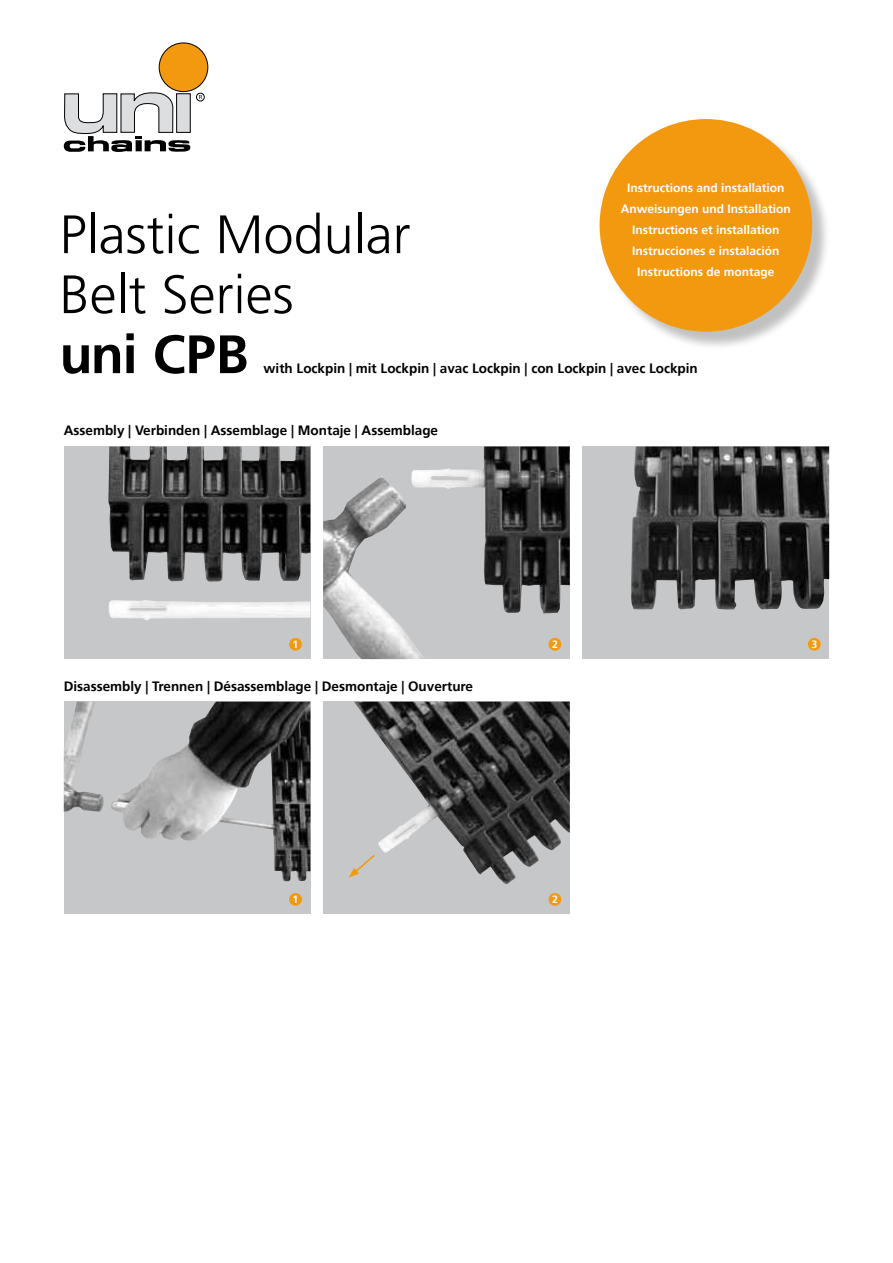
<style>
.page{position:relative;width:893px;height:1263px;background:#fff}
.page>*{position:absolute;margin:0;border:0;box-sizing:border-box;transform-origin:0 0}
.t1{font:300 54px/60px "Frutiger";color:#000}
.t2{font:700 54px "Frutiger";color:#000}
.t3{font:700 13.5px "Frutiger";color:#000}
.t4{font:700 12px/21px "Frutiger";color:#fff;text-align:center}
.t5{font:700 10.5px "Frutiger";color:#fff}
</style>
<div class="page">
<div style="left:64px;top:446px;width:246px;height:213px;background:#c6c7c8"></div>
<img style="left:108px;top:446px;width:202px;height:174px">
<div style="left:159px;top:43px;width:49px;height:49px;background:#f39910;border-radius:50%"></div>
<div style="left:159px;top:43px;width:49px;height:49px;border:1px solid #000;border-radius:50%"></div>
<div style="left:196px;top:93px;width:9px;height:8px;border:1px solid #000;border-radius:50%"></div>
<svg style="left:64px;top:90px;width:127px;height:62px"></svg>
<div style="left:177px;top:94px;width:13px;height:38px;background:#dbdcdd"></div>
<div style="left:176px;top:93px;width:15px;height:40px;border:1px solid #000"></div>
<img style="left:323px;top:446px;width:247px;height:213px">
<div style="left:583px;top:446px;width:246px;height:213px;background:#c6c7c8"></div>
<img style="left:631px;top:446px;width:198px;height:163px">
<div style="left:64px;top:702px;width:246px;height:212px;background:#c6c7c8"></div>
<img style="left:64px;top:702px;width:246px;height:179px">
<div style="left:323px;top:702px;width:247px;height:212px;background:#c6c7c8"></div>
<img style="left:354px;top:702px;width:216px;height:182px">
<div style="left:602px;top:121px;width:229px;height:229px;background:#000;opacity:.25"></div>
<div style="left:600px;top:119px;width:212px;height:213px;background:#f39910;border-radius:50%"></div>
<div style="left:289px;top:638px;width:13px;height:13px;background:#f39910;border-radius:50%"></div>
<div style="left:808px;top:638px;width:13px;height:13px;background:#f39910;border-radius:50%"></div>
<div style="left:549px;top:638px;width:12px;height:13px;background:#f39910;border-radius:50%"></div>
<div style="left:289px;top:893px;width:13px;height:13px;background:#f39910;border-radius:50%"></div>
<div style="left:549px;top:893px;width:12px;height:13px;background:#f39910;border-radius:50%"></div>
<svg style="left:349px;top:853px;width:27px;height:25px"></svg>
<p class="t4" style="left:621px;top:177px;width:172px">Instructions and installation<br>Anweisungen und Installation<br>Instructions et installation<br>Instrucciones e instalación<br>Instructions de montage</p>
<h1 class="t1" style="left:60px;top:205px;width:352px">Plastic Modular<br>Belt Series</h1>
<h1 class="t2" style="left:60px;top:323px;width:191px">u n i CPB</h1>
<p class="t3" style="left:264px;top:360px;width:436px">with Lockpin | mit Lockpin | avac Lockpin | con Lockpin | avec Lockpin</p>
<p class="t3" style="left:64px;top:423px;width:376px">Assembly | Verbinden | Assemblage | Montaje | Assemblage</p>
<p class="t5" style="left:293px;top:638px;width:7px">1</p>
<p class="t5" style="left:552px;top:638px;width:7px">2</p>
<p class="t5" style="left:811px;top:638px;width:7px">3</p>
<p class="t3" style="left:64px;top:678px;width:411px">Disassembly | Trennen | Désassemblage | Desmontaje | Ouverture</p>
<p class="t5" style="left:293px;top:893px;width:7px">1</p>
<p class="t5" style="left:552px;top:893px;width:7px">2</p>
</div>
